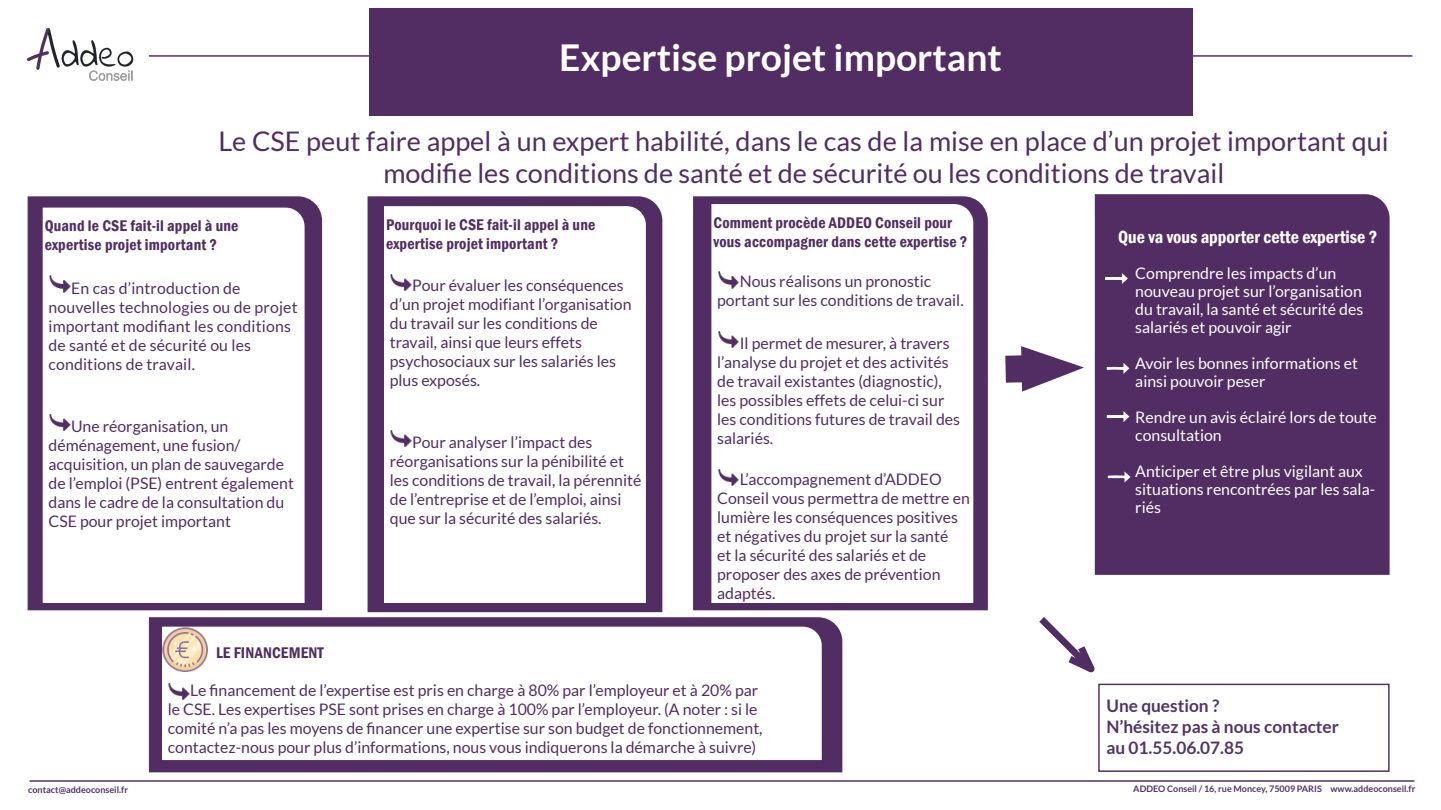
<style>
.page{position:relative;width:1441px;height:810px;background:#fff}
.page>*{position:absolute;margin:0;border:0;box-sizing:border-box;transform-origin:0 0}
.Style_de_paragraphe{font:700 37.05px "Lato";color:#fff}
.t1{font:27px/32.4px "Lato";color:#522d63;text-align:center}
.t2{font:600 condensed 18px "Franklin Gothic";color:#fff}
.t3{font:700 17.25px "Lato";color:#523366}
.t4{font:15.9px/19px "Lato";color:#522d63}
.t5{font:15.9px/18px "Lato";color:#fff}
.t6{font:600 condensed 15.9px/19px "Franklin Gothic";letter-spacing:.01em;color:#522d63}
.t7{font:700 9px "Lato";color:#523366}
</style>
<div class="page">
<hr style="left:149px;top:55px;width:1263px;height:2px;background:#522d63">
<div style="left:369px;top:8px;width:823px;height:108px;background:#522d63"></div>
<img style="left:27px;top:29px;width:107px;height:52px">
<div style="left:28px;top:196px;width:294px;height:414px;background:#522d63"></div>
<svg style="left:43px;top:208px;width:262px;height:395px"></svg>
<img style="left:48px;top:273px;width:23px;height:22px">
<img style="left:48px;top:411px;width:23px;height:23px">
<div style="left:367px;top:196px;width:295px;height:416px;background:#522d63"></div>
<svg style="left:384px;top:206px;width:262px;height:397px"></svg>
<img style="left:390px;top:271px;width:22px;height:23px">
<img style="left:390px;top:427px;width:22px;height:23px">
<svg style="left:693px;top:196px;width:295px;height:414px;background:#563266"></svg>
<svg style="left:711px;top:204px;width:262px;height:399px"></svg>
<img style="left:717px;top:269px;width:23px;height:22px">
<img style="left:717px;top:328px;width:23px;height:23px">
<img style="left:717px;top:466px;width:23px;height:23px">
<div style="left:1095px;top:194px;width:294px;height:381px;background:#522d63"></div>
<svg style="left:1104px;top:411px;width:25px;height:11px"></svg>
<svg style="left:978px;top:341px;width:106px;height:56px"></svg>
<svg style="left:1103px;top:273px;width:25px;height:11px"></svg>
<svg style="left:1104px;top:363px;width:25px;height:11px"></svg>
<svg style="left:1105px;top:471px;width:25px;height:12px"></svg>
<svg style="left:149px;top:617px;width:693px;height:155px;background:#563267"></svg>
<svg style="left:162px;top:627px;width:660px;height:133px"></svg>
<img style="left:168px;top:680px;width:22px;height:23px">
<img style="left:162px;top:627px;width:48px;height:48px">
<hr style="left:30px;top:780px;width:1384px;height:2px;background:#522d63">
<svg style="left:1039px;top:617px;width:56px;height:56px"></svg>
<div style="left:1098px;top:684px;width:291px;height:88px;border:2px solid #523366"></div>
<p class="Style_de_paragraphe" style="left:559px;top:37px;width:444px">Expertise projet important</p>
<p class="t1" style="left:219px;top:125px;width:1171px">Le CSE peut faire appel à un expert habilité, dans le cas de la mise en place d’un projet important qui modifie les conditions de santé et de sécurité ou les conditions de travail</p>
<p class="t6" style="left:45px;top:216px;width:195px">Quand le CSE fait-il appel à une expertise projet important ?</p>
<p class="t4" style="left:48px;top:279px;width:251px;text-indent:23px">En cas d’introduction de nouvelles technologies ou de projet important modifiant les conditions de santé et de sécurité ou les conditions de travail.</p>
<p class="t6" style="left:713px;top:213px;width:255px">Comment procède ADDEO Conseil pour vous accompagner dans cette expertise ?</p>
<p class="t4" style="left:717px;top:272px;width:248px;text-indent:22px">Nous réalisons un pronostic portant sur les conditions de travail.</p>
<p class="t4" style="left:717px;top:333px;width:244px;text-indent:22px">Il permet de mesurer, à travers l’analyse du projet et des activités de travail existantes (diagnostic), les possibles effets de celui-ci sur les conditions futures de travail des salariés.</p>
<p class="t4" style="left:717px;top:470px;width:254px;text-indent:22px">L’accompagnement d’ADDEO<br>Conseil vous permettra de mettre en lumière les conséquences positives et négatives du projet sur la santé<br>et la sécurité des salariés et de proposer des axes de prévention adaptés.</p>
<p class="t6" style="left:386px;top:215px;width:211px">Pourquoi le CSE fait-il appel à une expertise projet important ?</p>
<p class="t4" style="left:390px;top:276px;width:243px;text-indent:22px">Pour évaluer les conséquences d’un projet modifiant l’organisation du travail sur les conditions de travail, ainsi que leurs effets psychosociaux sur les salariés les plus exposés.</p>
<p class="t2" style="left:1118px;top:225px;width:261px">Que va vous apporter cette expertise ?</p>
<p class="t5" style="left:1135px;top:264px;width:230px">Comprendre les impacts d’un nouveau projet sur l’organisation du travail, la santé et sécurité des salariés et pouvoir agir</p>
<p class="t5" style="left:1135px;top:354px;width:224px">Avoir les bonnes informations et ainsi pouvoir peser</p>
<p class="t5" style="left:1135px;top:408px;width:243px">Rendre un avis éclairé lors de toute consultation</p>
<p class="t5" style="left:1135px;top:462px;width:241px">Anticiper et être plus vigilant aux situations rencontrées par les sala&shy;riés</p>
<p class="t4" style="left:48px;top:416px;width:247px;text-indent:22px">Une réorganisation, un déménagement, une fusion/ acquisition, un plan de sauvegarde de l’emploi (PSE) entrent également dans le cadre de la consultation du<br>CSE pour projet important</p>
<p class="t4" style="left:390px;top:432px;width:253px;text-indent:22px">Pour analyser l’impact des réorganisations sur la pénibilité et les conditions de travail, la pérennité de l’entreprise et de l’emploi, ainsi que sur la sécurité des salariés.</p>
<p class="t6" style="left:216px;top:643px;width:109px">LE FINANCEMENT</p>
<p class="t4" style="left:168px;top:681px;width:596px;text-indent:22px">Le financement de l’expertise est pris en charge à 80% par l’employeur et à 20% par le CSE. Les expertises PSE sont prises en charge à 100% par l’employeur. (A noter : si le comité n’a pas les moyens de financer une expertise sur son budget de fonctionnement, contactez-nous pour plus d’informations, nous vous indiquerons la démarche à suivre)</p>
<p class="t3" style="left:1106px;top:696px;width:114px">Une question ?</p>
<p class="t3" style="left:1106px;top:717px;width:234px">N’hésitez pas à nous contacter</p>
<p class="t3" style="left:1106px;top:738px;width:139px">au 01.55.06.07.85</p>
<p class="t7" style="left:28px;top:784px;width:101px">contact@addeoconseil.fr</p>
<p class="t7" style="left:1133px;top:784px;width:284px">ADDEO Conseil / 16, rue Moncey, 75009 PARIS www.addeoconseil.fr</p>
</div>
